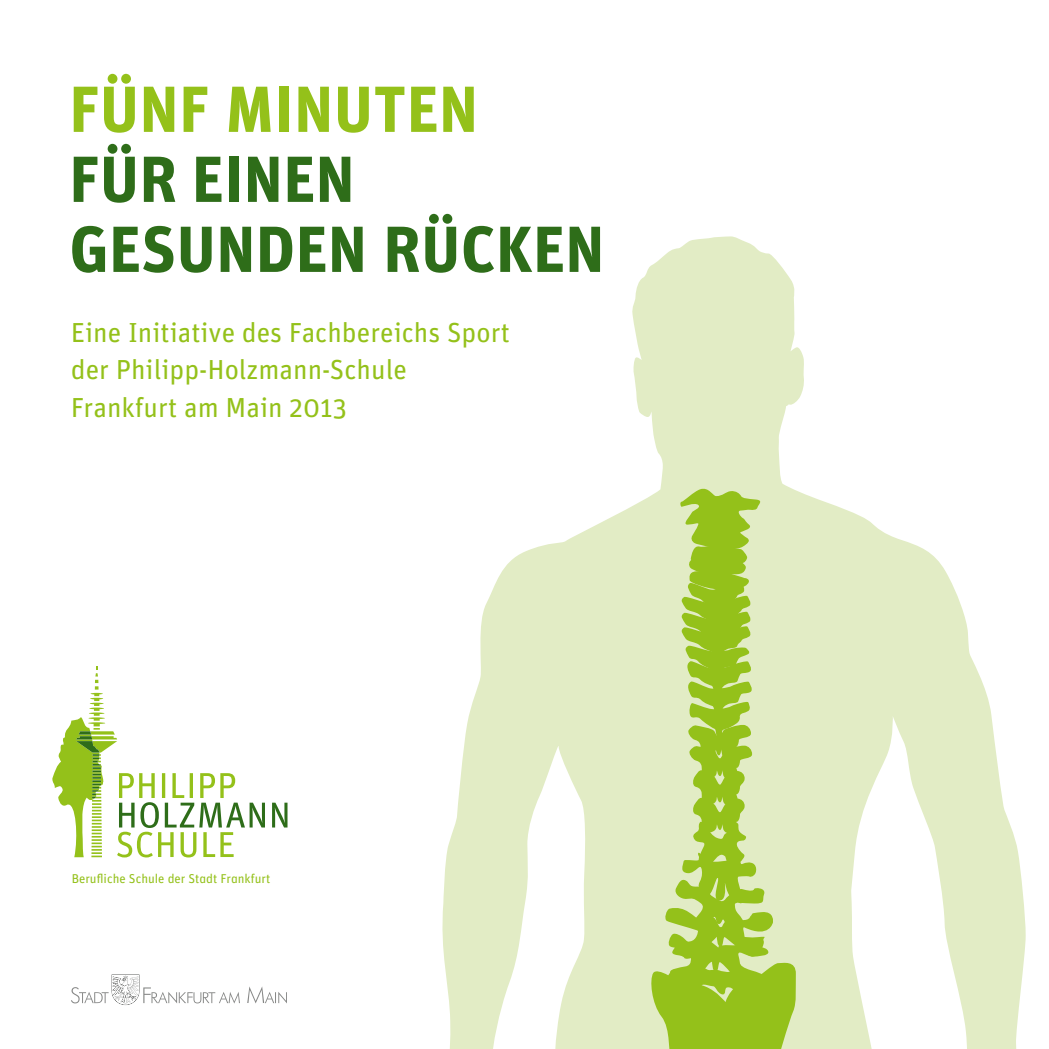
<style>
.page{position:relative;width:1049px;height:1049px;background:#fff}
.page>*{position:absolute;margin:0;border:0;box-sizing:border-box;transform-origin:0 0}
.t1{font:65px/70px "Unit Bold Alternate";color:#2e6d19}
.t2{font:65px "Unit Bold Alternate";color:#94c11a}
.t3{font:27.5px/37.5px "Unit";color:#94c11a}
.t4{font:12.75px "Unit Regular Alternate";color:#94c11a}
</style>
<div class="page">
<svg style="left:442px;top:236px;width:584px;height:813px;fill:#e2ecc6"></svg>
<svg style="left:649px;top:486px;width:148px;height:563px;background:#c0d97b"></svg>
<svg style="left:71px;top:974px;width:216px;height:31px"></svg>
<svg style="left:52px;top:667px;width:235px;height:190px"></svg>
<h1 class="t2" style="left:69px;top:69px;width:411px">FÜNF MINUTEN</h1>
<h1 class="t1" style="left:69px;top:143px;width:537px">FÜR EINEN<br>GESUNDEN RÜCKEN</h1>
<p class="t3" style="left:71px;top:313px;width:441px">Eine Initiative des Fachbereichs Sport der Philipp-Holzmann-Schule<br>Frankfurt am Main 2013</p>
<p class="t4" style="left:72px;top:871px;width:200px">Berufliche Schule der Stadt Frankfurt</p>
</div>
